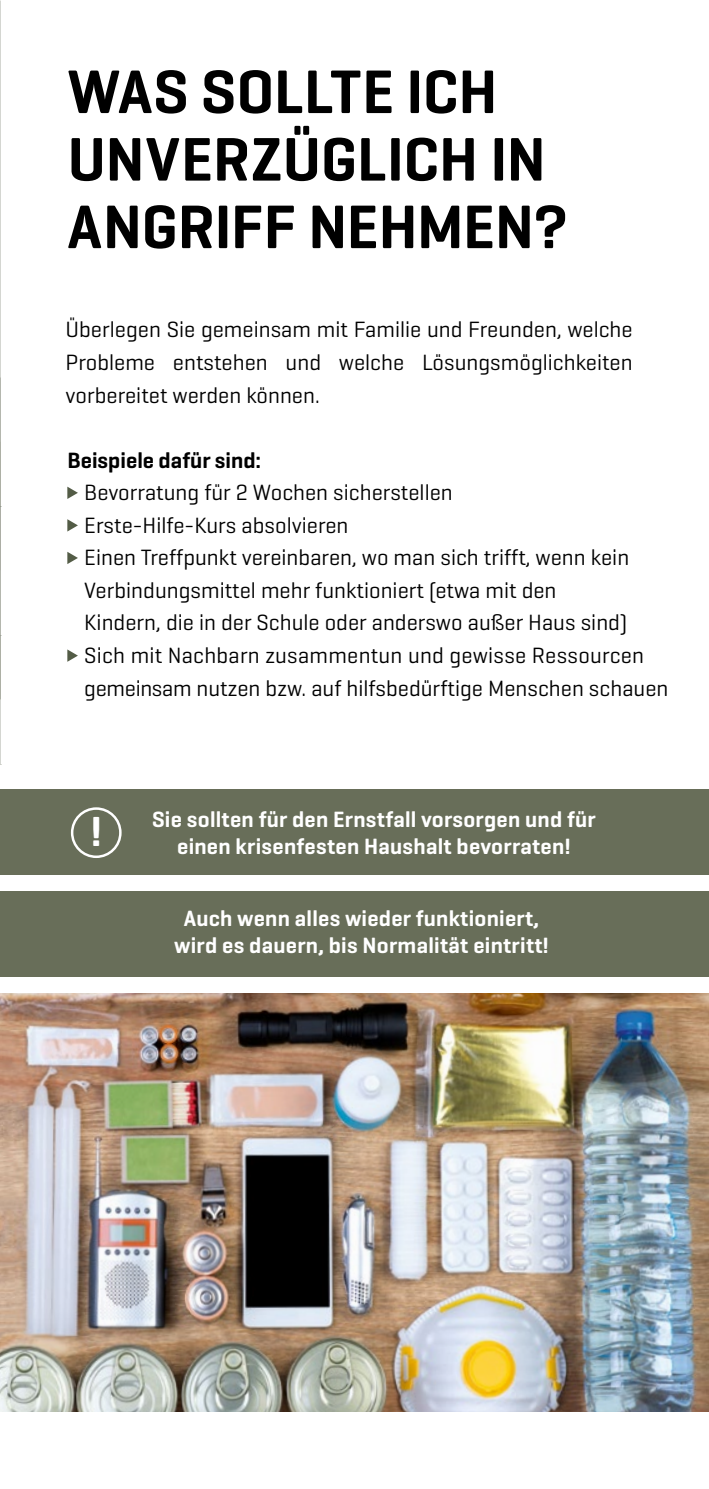
<style>
.page{position:relative;width:709px;height:1489px;background:#fff}
.page>*{position:absolute;margin:0;border:0;box-sizing:border-box;transform-origin:0 0}
.t1{font:600 62.5px/67.5px "Geogrotesque";color:#000}
.t2{font:600 42.75px "Geogrotesque";color:#fff}
.t3{font:22.5px/32.5px "Geogrotesque";color:#000;text-align:justify}
.t4{font:600 22.5px/27.5px "Geogrotesque";letter-spacing:.01em;color:#fff;text-align:center}
.t5{font:600 22.5px "Geogrotesque";color:#000}
</style>
<div class="page">
<img style="left:0;top:993px;width:709px;height:418px">
<div style="left:0;top:789px;width:709px;height:85px;background:#686e59"></div>
<div style="left:0;top:891px;width:709px;height:85px;background:#686e59"></div>
<div style="left:71px;top:807px;width:51px;height:51px;border:2px solid #fff;border-radius:50%"></div>
<svg style="left:67px;top:486px;width:11px;height:13px"></svg>
<svg style="left:67px;top:519px;width:11px;height:12px"></svg>
<svg style="left:67px;top:552px;width:11px;height:12px"></svg>
<svg style="left:67px;top:649px;width:11px;height:12px"></svg>
<h1 class="t1" style="left:67px;top:57px;width:501px">WAS SOLLTE ICH<br>UNVERZÜGLICH IN<br>ANGRIFF NEHMEN?</h1>
<p class="t3" style="left:66px;top:313px;width:568px">Überlegen Sie gemeinsam mit Familie und Freunden, welche Probleme entstehen und welche Lösungsmöglichkeiten vorbereitet werden können.</p>
<p class="t5" style="left:67px;top:446px;width:195px">Beispiele dafür sind:</p>
<p class="t3" style="left:84px;top:475px;width:585px;text-align:left">Bevorratung für 2 Wochen sicherstellen<br>Erste-Hilfe-Kurs absolvieren<br>Einen Treffpunkt vereinbaren, wo man sich trifft, wenn kein Verbindungsmittel mehr funktioniert (etwa mit den<br>Kindern, die in der Schule oder anderswo außer Haus sind)<br>Sich mit Nachbarn zusammentun und gewisse Ressourcen gemeinsam nutzen bzw. auf hilfsbedürftige Menschen schauen</p>
<h2 class="t2" style="left:91px;top:804px;width:13px">!</h2>
<p class="t4" style="left:152px;top:805px;width:445px">Sie sollten für den Ernstfall vorsorgen und für einen krisenfesten Haushalt bevorraten!</p>
<p class="t4" style="left:174px;top:903px;width:376px">Auch wenn alles wieder funktioniert, wird es dauern, bis Normalität eintritt!</p>
</div>
